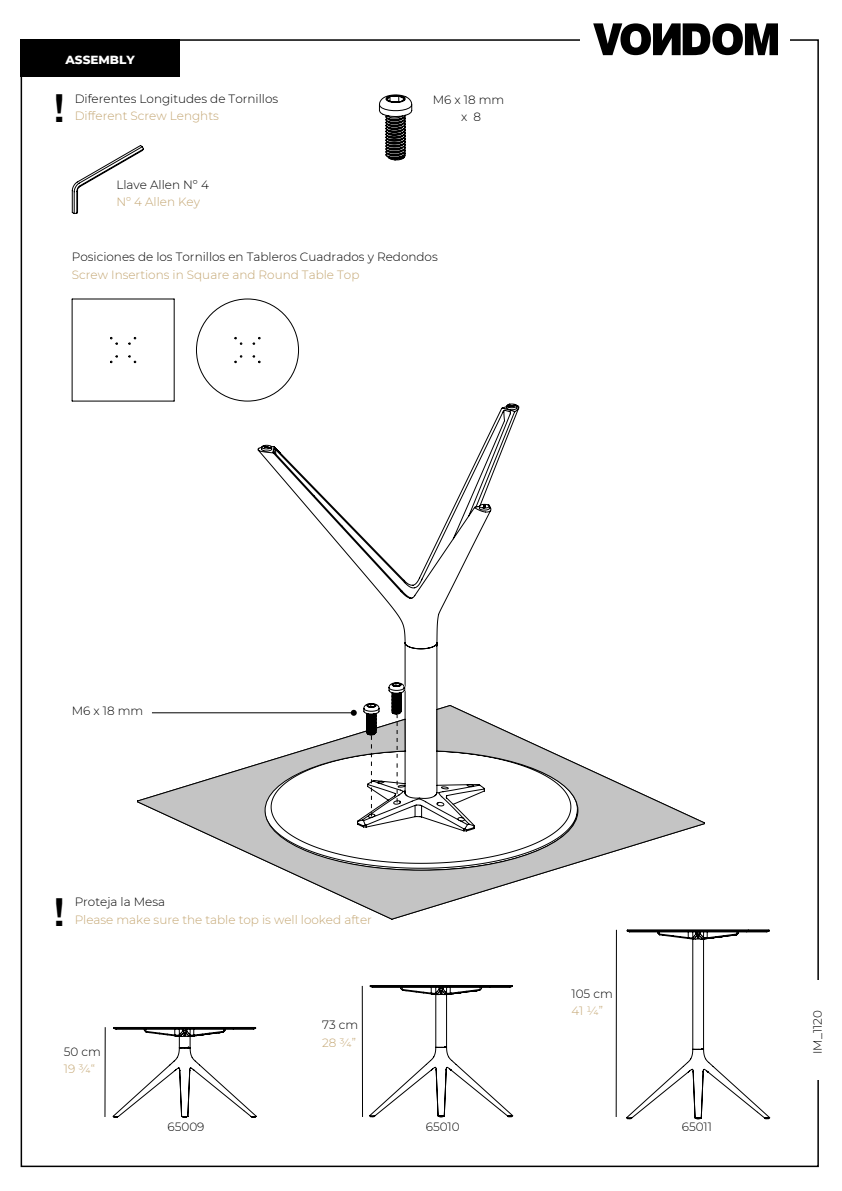
<style>
.page{position:relative;width:842px;height:1191px;background:#fff}
.page>*{position:absolute;margin:0;border:0;box-sizing:border-box;transform-origin:0 0}
.t1{font:700 39.6px "Alright Sans";color:#000}
.t2{font:300 12px/17.6px "Montserrat";color:#000;text-align:center}
.t3{font:300 12px "Montserrat";color:#c3a571}
.t4{font:800 12px "Montserrat";color:#fff}
</style>
<div class="page">
<svg style="left:593px;top:23px;width:185px;height:32px"></svg>
<div style="left:21px;top:39px;width:159px;height:38px;background:#000"></div>
<svg style="left:72px;top:145px;width:72px;height:69px"></svg>
<svg style="left:257px;top:403px;width:263px;height:517px"></svg>
<svg style="left:137px;top:704px;width:568px;height:215px"></svg>
<svg style="left:363px;top:703px;width:17px;height:113px"></svg>
<svg style="left:72px;top:298px;width:103px;height:104px"></svg>
<hr style="left:72px;top:299px;width:102px;height:1px;background:#000">
<hr style="left:72px;top:299px;width:1px;height:102px;background:#000">
<hr style="left:174px;top:299px;width:1px;height:102px;background:#000">
<hr style="left:72px;top:401px;width:102px;height:1px;background:#000">
<svg style="left:196px;top:298px;width:103px;height:104px"></svg>
<hr style="left:105px;top:1027px;width:1px;height:90px;background:#000">
<hr style="left:362px;top:986px;width:1px;height:131px;background:#000">
<hr style="left:616px;top:929px;width:1px;height:188px;background:#000">
<svg style="left:112px;top:1027px;width:145px;height:91px"></svg>
<svg style="left:369px;top:985px;width:144px;height:133px"></svg>
<svg style="left:626px;top:929px;width:144px;height:191px"></svg>
<svg style="left:379px;top:94px;width:33px;height:67px"></svg>
<svg style="left:389px;top:682px;width:17px;height:120px"></svg>
<p class="t4" style="left:65px;top:51px;width:71px">ASSEMBLY</p>
<h1 class="t1" style="left:54px;top:81px;width:13px">!</h1>
<p class="t2" style="left:75px;top:89px;width:205px">Diferentes Longitudes de Tornillos</p>
<p class="t3" style="left:75px;top:108px;width:146px">Different Screw Lenghts</p>
<p class="t2" style="left:116px;top:175px;width:94px">Llave Allen Nº 4</p>
<p class="t3" style="left:116px;top:194px;width:85px">Nº 4 Allen Key</p>
<p class="t2" style="left:433px;top:90px;width:73px">M6 x 18 mm x 8</p>
<p class="t2" style="left:72px;top:248px;width:367px">Posiciones de los Tornillos en Tableros Cuadrados y Redondos</p>
<p class="t3" style="left:72px;top:266px;width:289px">Screw Insertions in Square and Round Table Top</p>
<p class="t2" style="left:72px;top:702px;width:73px">M6 x 18 mm</p>
<h1 class="t1" style="left:54px;top:884px;width:13px">!</h1>
<p class="t2" style="left:75px;top:892px;width:92px">Proteja la Mesa</p>
<p class="t3" style="left:75px;top:911px;width:299px">Please make sure the table top is well looked after</p>
<p class="t2" style="left:322px;top:1015px;width:38px">73 cm</p>
<p class="t2" style="left:64px;top:1042px;width:39px">50 cm</p>
<p class="t3" style="left:64px;top:1061px;width:33px">19 ¾“</p>
<p class="t3" style="left:322px;top:1034px;width:35px">28 ¾”</p>
<p class="t2" style="left:571px;top:984px;width:43px">105 cm</p>
<p class="t3" style="left:571px;top:1002px;width:33px">41 ¼”</p>
<p class="t2" style="left:168px;top:1117px;width:38px">65009</p>
<p class="t2" style="left:426px;top:1117px;width:35px">65010</p>
<p class="t2" style="left:682px;top:1117px;width:32px">65011</p>
<p class="t2" style="left:808px;top:1054px;width:46px;rotate:-90deg">IM_1120</p>
</div>
